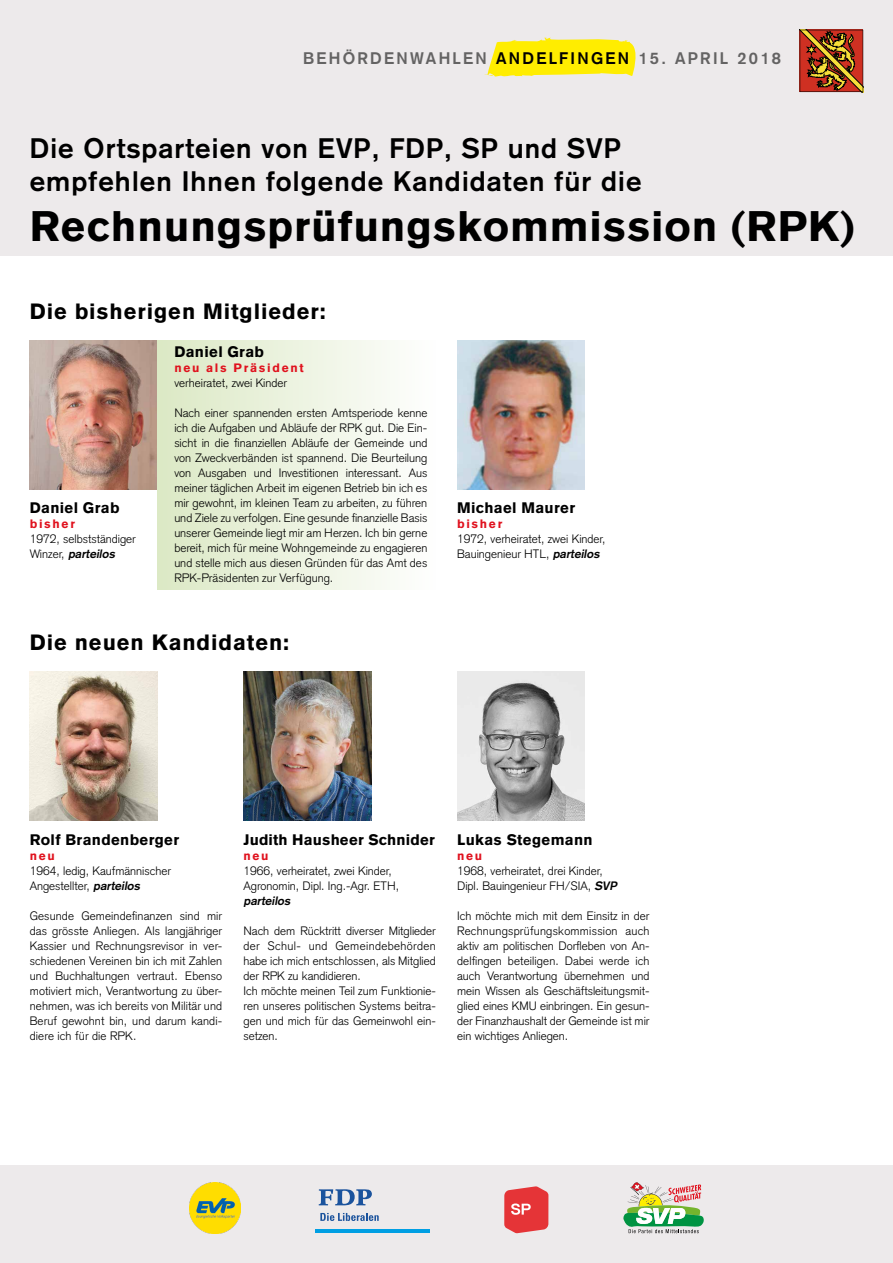
<style>
.page{position:relative;width:893px;height:1263px;background:#fff}
.page>*{position:absolute;margin:0;border:0;box-sizing:border-box;transform-origin:0 0}
.t1{font:900 42px "Akzidenz Grotesk";letter-spacing:.02em;color:#000}
.t2{font:700 27.75px/33.8px "Akzidenz Grotesk";letter-spacing:.04em;color:#000}
.t3{font:900 21.75px "Akzidenz Grotesk";letter-spacing:.04em;color:#000}
.t4{font:700 16.5px "Akzidenz Grotesk";letter-spacing:.14em;color:#646363}
.t5{font:900 15px "Akzidenz Grotesk";letter-spacing:.02em;color:#000}
.t6{font:300 12px/15px "Akzidenz Grotesk";color:#000}
.t7{font:900 12px "Akzidenz Grotesk";letter-spacing:.14em;color:#e0121e}
.t8{font:italic 700 12px "Akzidenz Grotesk";color:#000}
.s1{color:#000}
.s2{font-weight:700;font-style:italic}
</style>
<div class="page">
<div style="left:0;top:0;width:893px;height:255px;background:#edeaeb"></div>
<img style="left:243px;top:672px;width:128px;height:149px">
<img style="left:457px;top:672px;width:128px;height:149px">
<img style="left:457px;top:340px;width:128px;height:149px">
<div style="left:0;top:1166px;width:893px;height:97px;background:#edeaeb"></div>
<img style="left:30px;top:672px;width:127px;height:149px">
<img style="left:30px;top:340px;width:127px;height:149px">
<div style="left:157px;top:340px;width:279px;height:249px;background:linear-gradient(to right,#dbe8c4,#fefefe)"></div>
<hr style="left:315px;top:1230px;width:114px;height:3px;background:#009fe3">
<svg style="left:320px;top:1213px;width:59px;height:8px"></svg>
<svg style="left:319px;top:1189px;width:53px;height:16px"></svg>
<svg style="left:504px;top:1186px;width:44px;height:47px;background:#e75356"></svg>
<svg style="left:623px;top:1182px;width:81px;height:51px"></svg>
<img style="left:189px;top:1182px;width:51px;height:51px">
<svg style="left:484px;top:38px;width:152px;height:39px;background:#fbec29"></svg>
<svg style="left:800px;top:30px;width:63px;height:62px;background:#9c481d"></svg>
<h3 class="t4" style="left:303px;top:48px;width:479px">BEHÖRDENWAHLEN <span class="s1">ANDELFINGEN</span> 15. APRIL 2018</h3>
<h2 class="t2" style="left:30px;top:131px;width:613px">Die Ortsparteien von EVP, FDP, SP und SVP empfehlen Ihnen folgende Kandidaten für die</h2>
<h1 class="t1" style="left:30px;top:201px;width:827px">Rechnungsprüfungskommission (RPK)</h1>
<h3 class="t3" style="left:30px;top:298px;width:298px">Die bisherigen Mitglieder:</h3>
<p class="t5" style="left:30px;top:499px;width:91px">Daniel Grab</p>
<p class="t7" style="left:30px;top:517px;width:47px">bisher</p>
<p class="t6" style="left:30px;top:532px;width:108px">1972, selbstständiger<br>W i n z e r, <span class="s2">parteilos</span></p>
<p class="t5" style="left:174px;top:343px;width:91px">Daniel Grab</p>
<p class="t7" style="left:174px;top:361px;width:131px">neu als Präsident</p>
<p class="t6" style="left:174px;top:376px;width:114px">verheiratet, zwei Kinder</p>
<p class="t6" style="left:174px;top:406px;width:255px;text-align:justify">Nach einer spannenden ersten Amtsperiode kenne ich die Aufgaben und Abläufe der RPK gut. Die Ein&shy;sicht in die finanziellen Abläufe der Gemeinde und von Zweckverbänden ist spannend. Die Beurteilung von Ausgaben und Investitionen interessant. Aus meiner täglichen Arbeit im eigenen Betrieb bin ich es mir gewohnt, im kleinen Team zu arbeiten, zu führen und Ziele zu verfolgen. Eine gesunde finanzielle Basis unserer Gemeinde liegt mir am Herzen. Ich bin gerne bereit, mich für meine Wohngemeinde zu engagieren und stelle mich aus diesen Gründen für das Amt des RPK-Präsidenten zur Verfügung.</p>
<h3 class="t3" style="left:30px;top:629px;width:261px">Die neuen Kandidaten:</h3>
<p class="t5" style="left:457px;top:499px;width:120px">Michael Maurer</p>
<p class="t7" style="left:457px;top:517px;width:47px">bisher</p>
<p class="t6" style="left:457px;top:532px;width:150px">1972, verheiratet, zwei Kinder,<br>Bauingenieur HTL, <span class="s2">parteilos</span></p>
<p class="t5" style="left:30px;top:831px;width:151px">Rolf Brandenberger</p>
<p class="t7" style="left:30px;top:848px;width:27px">neu</p>
<p class="t6" style="left:30px;top:863px;width:143px">1964, ledig, Kaufmännischer<br>Angestellter, <span class="s2">parteilos</span></p>
<p class="t6" style="left:30px;top:908px;width:194px;text-align:justify">Gesunde Gemeindefinanzen sind mir das grösste Anliegen. Als langjähriger Kassier und Rechnungsrevisor in ver&shy;schiedenen Vereinen bin ich mit Zahlen und Buchhaltungen vertraut. Ebenso motiviert mich, Verantwortung zu über&shy;nehmen, was ich bereits von Militär und Beruf gewohnt bin, und darum kandi&shy;diere ich für die RPK.</p>
<p class="t5" style="left:243px;top:831px;width:193px">Judith Hausheer Schnider</p>
<p class="t7" style="left:243px;top:848px;width:27px">neu</p>
<p class="t6" style="left:243px;top:863px;width:157px">1966, verheiratet, zwei Kinder,<br>Agronomin, Dipl. Ing.-Agr. ETH,</p>
<p class="t8" style="left:243px;top:894px;width:51px">parteilos</p>
<p class="t6" style="left:243px;top:923px;width:194px">Nach dem Rücktritt diverser Mitglieder der Schul- und Gemeindebehörden habe ich mich entschlossen, als Mitglied der RPK zu kandidieren.<br>Ich möchte meinen Teil zum Funktionie&shy;ren unseres politischen Systems beitra&shy;gen und mich für das Gemeinwohl ein&shy;setzen.</p>
<p class="t5" style="left:457px;top:831px;width:137px">Lukas Stegemann</p>
<p class="t7" style="left:457px;top:848px;width:27px">neu</p>
<p class="t6" style="left:457px;top:863px;width:164px">1968, verheiratet, drei Kinder,<br>Dipl. Bauingenieur FH/SIA, <span class="s2">SVP</span></p>
<p class="t6" style="left:457px;top:908px;width:194px;text-align:justify">Ich möchte mich mit dem Einsitz in der Rechnungsprüfungskommission auch aktiv am politischen Dorfleben von An&shy;delfingen beteiligen. Dabei werde ich auch Verantwortung übernehmen und mein Wissen als Geschäftsleitungsmit&shy;glied eines KMU einbringen. Ein gesun&shy;der Finanzhaushalt der Gemeinde ist mir ein wichtiges Anliegen.</p>
</div>
